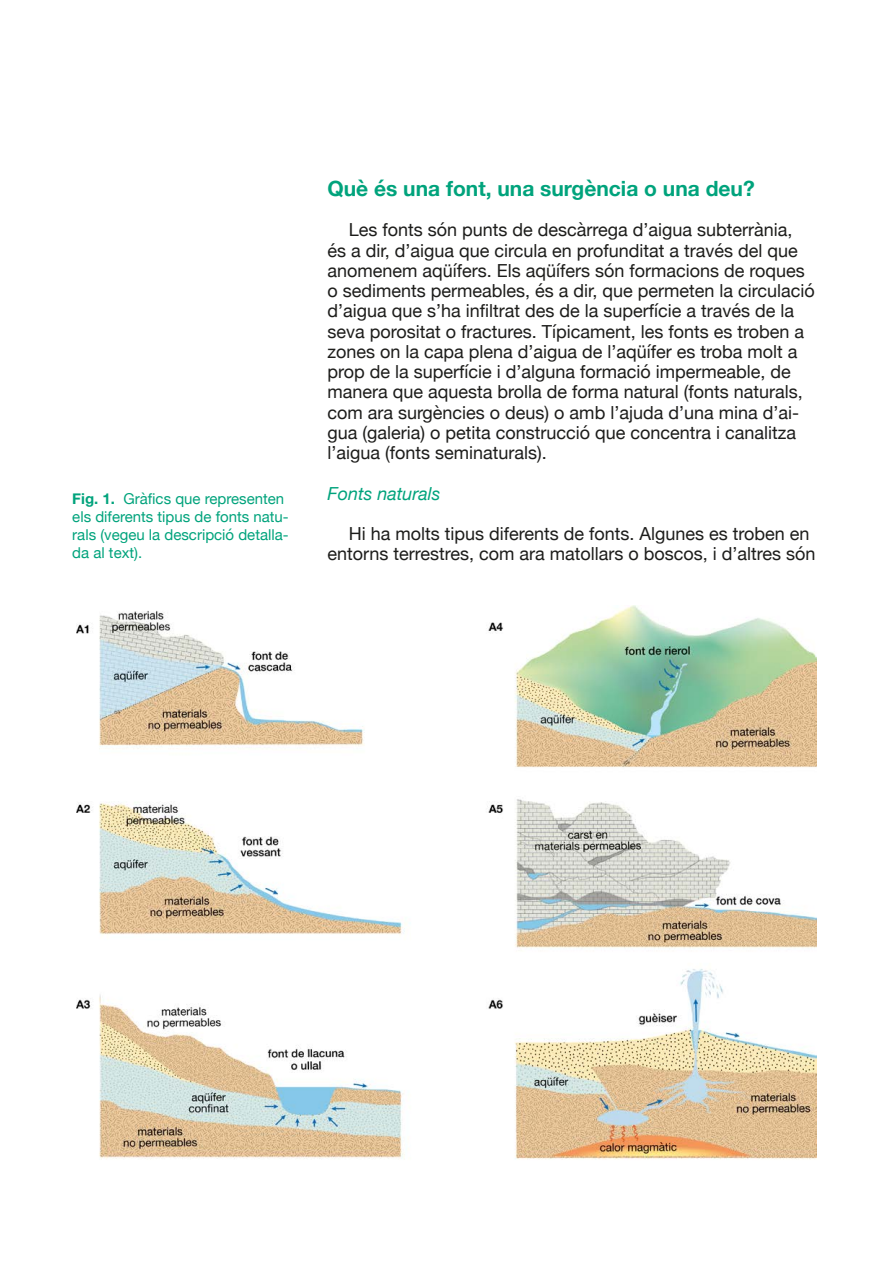
<style>
.page{position:relative;width:893px;height:1263px;background:#fff}
.page>*{position:absolute;margin:0;border:0;box-sizing:border-box;transform-origin:0 0}
.Titol_1{font:700 21px "Helvetica Neue";color:#00a37c}
.Cos{font:18px/20.2px "Helvetica Neue";color:#1d1d1b}
.titol_2{font:italic 18px "Helvetica Neue";color:#00a37c}
.Peu{font:15px/18px "Helvetica Neue";color:#00a37c}
.s1{font-weight:700}
</style>
<div class="page">
<img style="left:77px;top:606px;width:739px;height:554px">
<p class="Peu" style="left:72px;top:491px;width:218px"><span class="s1">Fig. 1.</span> Gràfics que representen els diferents tipus de fonts natu&shy;rals (vegeu la descripció detalla&shy;da al text).</p>
<p class="Titol_1" style="left:327px;top:172px;width:429px">Què és una font, una surgència o una deu?</p>
<p class="Cos" style="left:327px;top:221px;width:489px;text-indent:21px">Les fonts són punts de descàrrega d’aigua subterrània, és a dir, d’aigua que circula en profunditat a través del que anomenem aqüífers. Els aqüífers són formacions de roques o sediments permeables, és a dir, que permeten la circulació d’aigua que s’ha infiltrat des de la superfície a través de la seva porositat o fractures. Típicament, les fonts es troben a zones on la capa plena d’aigua de l’aqüífer es troba molt a prop de la superfície i d’alguna formació impermeable, de manera que aquesta brolla de forma natural (fonts naturals, com ara surgències o deus) o amb l’ajuda d’una mina d’ai&shy;gua (galeria) o petita construcció que concentra i canalitza l’aigua (fonts seminaturals).</p>
<p class="titol_2" style="left:327px;top:480px;width:115px">Fonts naturals</p>
<p class="Cos" style="left:327px;top:525px;width:490px;text-indent:21px">Hi ha molts tipus diferents de fonts. Algunes es troben en entorns terrestres, com ara matollars o boscos, i d’altres són</p>
</div>
